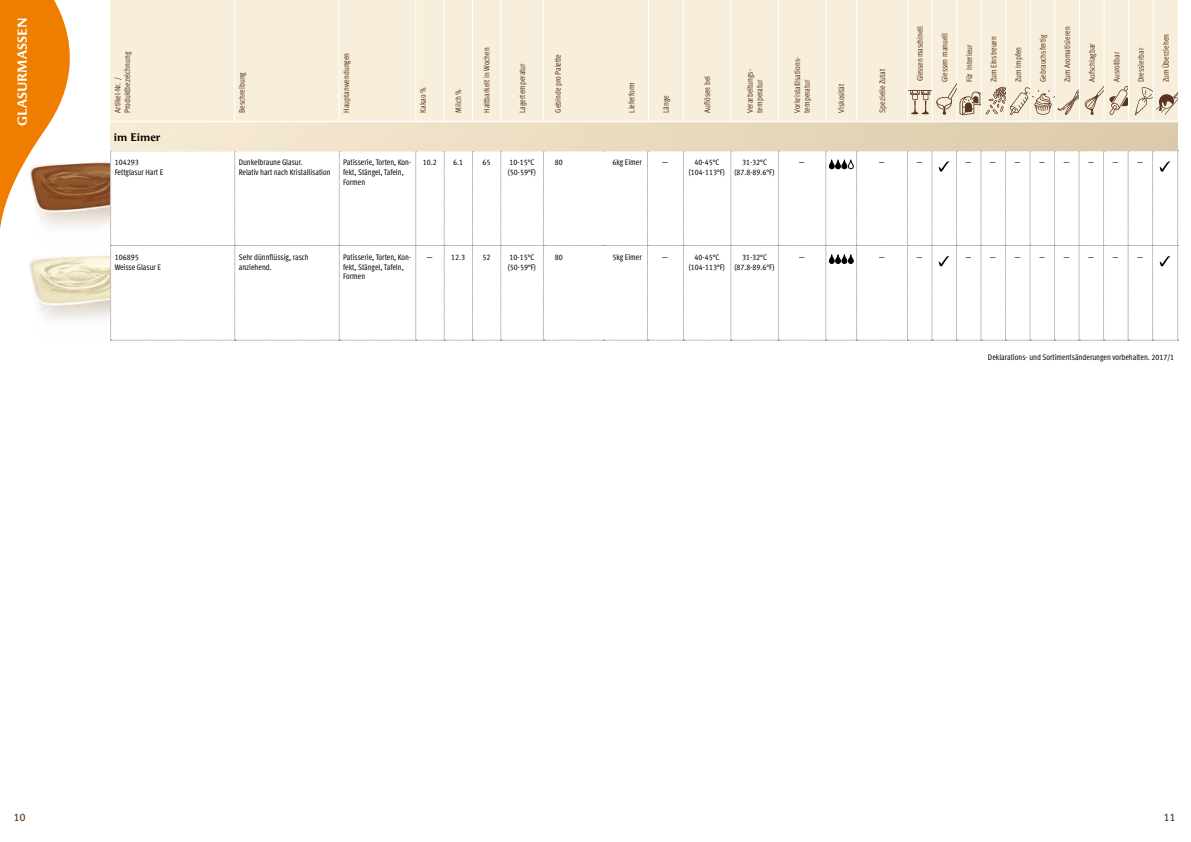
<style>
.page{position:relative;width:1191px;height:842px;background:#fff}
.page>*{position:absolute;margin:0;border:0;box-sizing:border-box;transform-origin:0 0}
.t1{font:700 13px "Angie";letter-spacing:-.01em;color:#fff}
.t2{font:700 11px "Angie";color:#000}
.t3{font:11px "Migros New Meta OT";color:#59341f}
.t4{font:condensed 8px/9.6px "Migros New Meta OT";color:#000}
.t5{font:condensed 8px/9.6px "Migros New Meta OT";color:#59341f}
.t6{font:condensed 8px "Migros New Meta OT";letter-spacing:-.02em;color:#59341f}
</style>
<div class="page">
<img style="left:103px;top:161px;width:7px;height:65px">
<img style="left:103px;top:254px;width:7px;height:65px">
<svg style="left:0;top:0;width:103px;height:321px"></svg>
<div style="left:111px;top:122px;width:1066px;height:29px;background:linear-gradient(to right,#f8ebd5,#dbcaaa)"></div>
<svg style="left:110px;top:151px;width:1068px;height:190px"></svg>
<div style="left:110px;top:0;width:1067px;height:121px;background:#f7efdc"></div>
<hr style="left:234px;top:0;width:1px;height:121px;background:#fff">
<hr style="left:339px;top:0;width:1px;height:121px;background:#fff">
<hr style="left:415px;top:0;width:1px;height:121px;background:#fff">
<hr style="left:443px;top:0;width:1px;height:121px;background:#fff">
<hr style="left:472px;top:0;width:1px;height:121px;background:#fff">
<hr style="left:500px;top:0;width:1px;height:121px;background:#fff">
<hr style="left:543px;top:0;width:1px;height:121px;background:#fff">
<hr style="left:648px;top:0;width:1px;height:121px;background:#fff">
<hr style="left:683px;top:0;width:1px;height:121px;background:#fff">
<hr style="left:730px;top:0;width:1px;height:121px;background:#fff">
<hr style="left:778px;top:0;width:1px;height:121px;background:#fff">
<hr style="left:825px;top:0;width:1px;height:121px;background:#fff">
<hr style="left:856px;top:0;width:1px;height:121px;background:#fff">
<hr style="left:907px;top:0;width:1px;height:121px;background:#fff">
<hr style="left:931px;top:0;width:1px;height:121px;background:#fff">
<hr style="left:956px;top:0;width:1px;height:121px;background:#fff">
<hr style="left:980px;top:0;width:1px;height:121px;background:#fff">
<hr style="left:1005px;top:0;width:1px;height:121px;background:#fff">
<hr style="left:1030px;top:0;width:1px;height:121px;background:#fff">
<hr style="left:1054px;top:0;width:1px;height:121px;background:#fff">
<hr style="left:1079px;top:0;width:1px;height:121px;background:#fff">
<hr style="left:1103px;top:0;width:1px;height:121px;background:#fff">
<hr style="left:1128px;top:0;width:1px;height:121px;background:#fff">
<hr style="left:1152px;top:0;width:1px;height:121px;background:#fff">
<svg style="left:111px;top:121px;width:1067px;height:2px"></svg>
<svg style="left:908px;top:83px;width:170px;height:32px"></svg>
<svg style="left:1084px;top:85px;width:44px;height:30px"></svg>
<svg style="left:1134px;top:86px;width:43px;height:29px"></svg>
<h1 class="t1" style="left:15px;top:126px;width:110px;rotate:-90deg">GLASURMASSEN</h1>
<p class="t5" style="left:113px;top:113px;width:62px;rotate:-90deg">Artikel-Nr. /<br>Produktbezeichnung</p>
<p class="t5" style="left:237px;top:113px;width:42px;rotate:-90deg">Beschreibung</p>
<p class="t5" style="left:341px;top:113px;width:61px;rotate:-90deg">Hauptanwendungen</p>
<p class="t5" style="left:418px;top:113px;width:27px;rotate:-90deg">Kakao %</p>
<p class="t5" style="left:453px;top:113px;width:25px;rotate:-90deg">Milch %</p>
<p class="t5" style="left:482px;top:113px;width:67px;rotate:-90deg">Haltbarkeit in Wochen</p>
<p class="t5" style="left:517px;top:113px;width:51px;rotate:-90deg">Lagertemperatur</p>
<p class="t5" style="left:553px;top:113px;width:60px;rotate:-90deg">Gebinde pro Palette</p>
<p class="t5" style="left:626px;top:113px;width:32px;rotate:-90deg">Lieferform</p>
<p class="t5" style="left:661px;top:113px;width:19px;rotate:-90deg">Länge</p>
<p class="t5" style="left:702px;top:113px;width:38px;rotate:-90deg">Auflösen bei</p>
<p class="t5" style="left:745px;top:113px;width:45px;rotate:-90deg">Verarbeitungs&shy;temperatur</p>
<p class="t5" style="left:792px;top:113px;width:57px;rotate:-90deg">Vorkristallisations&shy;temperatur</p>
<p class="t5" style="left:836px;top:113px;width:31px;rotate:-90deg">Viskosität</p>
<p class="t5" style="left:877px;top:113px;width:45px;rotate:-90deg">Spezielle Zutat</p>
<p class="t6" style="left:915px;top:81px;width:56px;rotate:-90deg">Giessen maschinell</p>
<p class="t5" style="left:939px;top:82px;width:51px;rotate:-90deg">Giessen manuell</p>
<p class="t5" style="left:964px;top:82px;width:39px;rotate:-90deg">Für Interieur</p>
<p class="t5" style="left:988px;top:82px;width:48px;rotate:-90deg">Zum Einstreuen</p>
<p class="t5" style="left:1013px;top:82px;width:37px;rotate:-90deg">Zum Impfen</p>
<p class="t5" style="left:1037px;top:82px;width:49px;rotate:-90deg">Gebrauchsfertig</p>
<p class="t5" style="left:1062px;top:82px;width:57px;rotate:-90deg">Zum Aromatisieren</p>
<p class="t5" style="left:1086px;top:82px;width:40px;rotate:-90deg">Aufschlagbar</p>
<p class="t5" style="left:1111px;top:82px;width:32px;rotate:-90deg">Ausrollbar</p>
<p class="t5" style="left:1136px;top:82px;width:36px;rotate:-90deg">Dressierbar</p>
<h2 class="t2" style="left:114px;top:131px;width:48px">im Eimer</h2>
<p class="t4" style="left:115px;top:157px;width:50px">104293<br>Fettglasur Hart E</p>
<p class="t4" style="left:239px;top:157px;width:93px">Dunkelbraune Glasur.<br>Relativ hart nach Kristallisation</p>
<p class="t4" style="left:343px;top:157px;width:70px">Patisserie, Torten, Kon&shy;fekt, Stängel, Tafeln,<br>Formen</p>
<p class="t4" style="left:423px;top:157px;width:15px">10.2</p>
<p class="t4" style="left:453px;top:157px;width:11px">6.1</p>
<p class="t4" style="left:482px;top:157px;width:9px">65</p>
<p class="t4" style="left:508px;top:157px;width:30px">10-15°C (50-59°F)</p>
<p class="t4" style="left:555px;top:157px;width:9px">80</p>
<p class="t4" style="left:612px;top:157px;width:31px">6kg Eimer</p>
<p class="t4" style="left:662px;top:157px;width:8px">—</p>
<p class="t4" style="left:689px;top:157px;width:38px;text-align:center">40-45°C (104-113°F)</p>
<p class="t4" style="left:734px;top:157px;width:42px;text-align:center">31-32°C (87.8-89.6°F)</p>
<p class="t4" style="left:799px;top:157px;width:8px">—</p>
<p class="t4" style="left:878px;top:157px;width:8px">—</p>
<p class="t4" style="left:916px;top:157px;width:8px">—</p>
<p class="t4" style="left:965px;top:157px;width:32px">— —</p>
<p class="t4" style="left:1014px;top:157px;width:32px">— —</p>
<p class="t4" style="left:1063px;top:157px;width:32px">— —</p>
<p class="t4" style="left:1112px;top:157px;width:32px">— —</p>
<p class="t5" style="left:1160px;top:82px;width:50px;rotate:-90deg">Zum Überziehen</p>
<p class="t4" style="left:115px;top:252px;width:48px">106895<br>Weisse Glasur E</p>
<p class="t4" style="left:239px;top:252px;width:72px">Sehr dünnflüssig, rasch anziehend.</p>
<p class="t4" style="left:343px;top:252px;width:70px">Patisserie, Torten, Kon&shy;fekt, Stängel, Tafeln,<br>Formen</p>
<p class="t4" style="left:427px;top:252px;width:40px">— 12.3</p>
<p class="t4" style="left:482px;top:252px;width:9px">52</p>
<p class="t4" style="left:508px;top:252px;width:30px">10-15°C (50-59°F)</p>
<p class="t4" style="left:555px;top:252px;width:9px">80</p>
<p class="t4" style="left:612px;top:252px;width:31px">5kg Eimer</p>
<p class="t4" style="left:662px;top:252px;width:8px">—</p>
<p class="t4" style="left:689px;top:252px;width:38px;text-align:center">40-45°C (104-113°F)</p>
<p class="t4" style="left:734px;top:252px;width:42px;text-align:center">31-32°C (87.8-89.6°F)</p>
<p class="t4" style="left:799px;top:252px;width:8px">—</p>
<p class="t4" style="left:878px;top:252px;width:8px">—</p>
<p class="t4" style="left:916px;top:252px;width:8px">—</p>
<p class="t4" style="left:965px;top:252px;width:32px">— —</p>
<p class="t4" style="left:1014px;top:252px;width:32px">— —</p>
<p class="t4" style="left:1063px;top:252px;width:32px">— —</p>
<p class="t4" style="left:1112px;top:252px;width:32px">— —</p>
<p class="t4" style="left:988px;top:352px;width:188px">Deklarations- und Sortimentsänderungen vorbehalten. 2017/1</p>
<h2 class="t3" style="left:13px;top:811px;width:14px">10</h2>
<h2 class="t3" style="left:1163px;top:811px;width:14px">11</h2>
</div>
